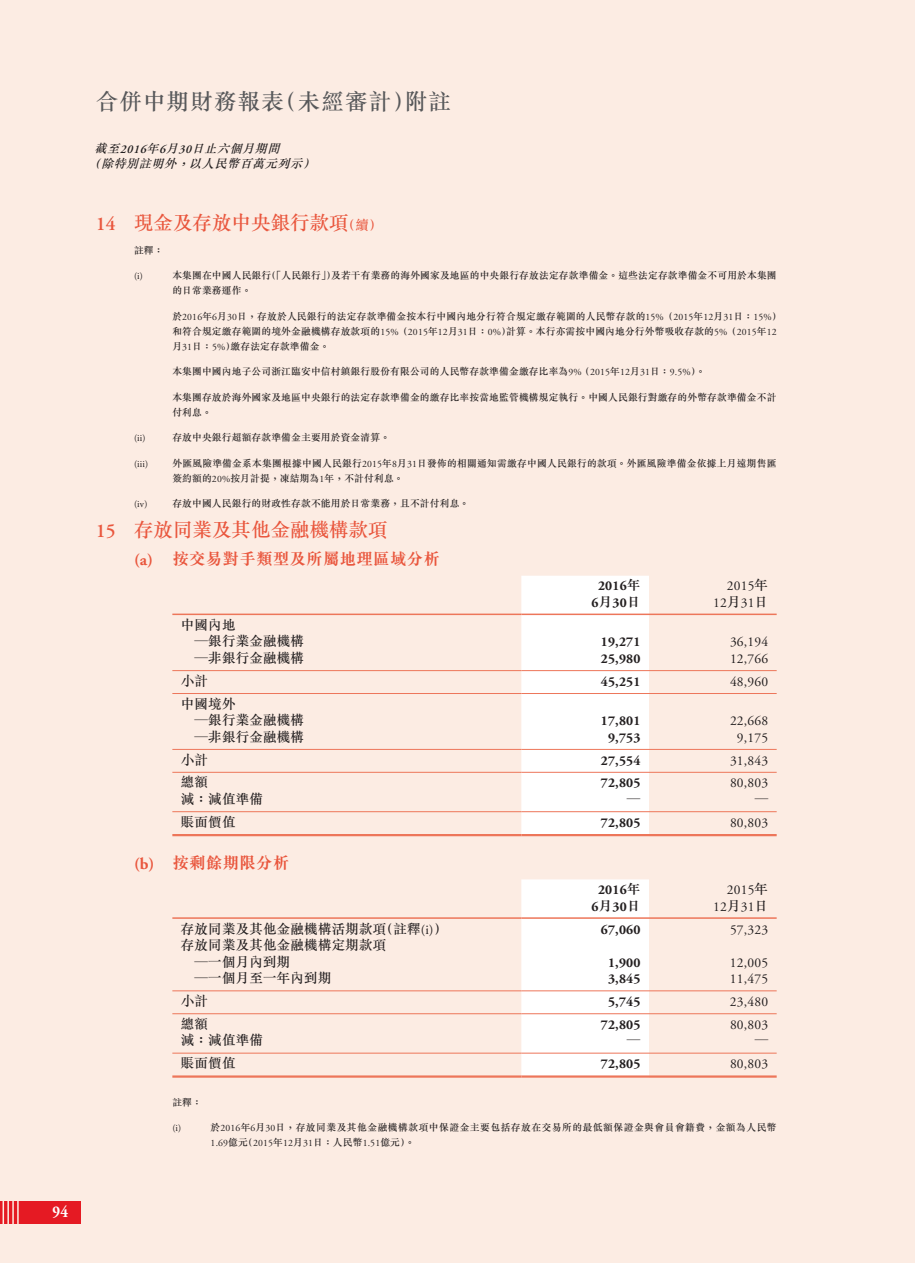
<style>
.page{position:relative;width:915px;height:1263px;background:#fff}
.page>*{position:absolute;margin:0;border:0;box-sizing:border-box;transform-origin:0 0}
.t1{font:500 22.5px "M Sung HK";letter-spacing:.05em;color:#57585a}
.t2{font:500 19.5px "M Sung HK";color:#e9563d}
.t3{font:700 16.5px "M Sung HK";letter-spacing:.015em;color:#e9563d}
.t4{font:700 16.5px "Adobe Garamond Pro";color:#fff;scale:.9 1}
.t5{font:500 13.5px/16.5px "M Sung HK";letter-spacing:.015em;color:#231f20}
.t6{font:13.5px/16.5px "Adobe Garamond Pro";letter-spacing:.015em;color:#231f20;text-align:right}
.t7{font:700 13.5px/16.5px "Adobe Garamond Pro";letter-spacing:.015em;color:#231f20;text-align:center}
.t8{font:700 13.5px "M Sung HK";color:#231f20}
.t9{font:italic 500 12px/15px "M Sung HK";color:#231f20}
.t10{font:500 9.75px/15px "M Sung HK";letter-spacing:.015em;color:#231f20}
.t11{font:500 9.75px "M Sung HK";letter-spacing:.05em;color:#231f20}
.t12{font:9.75px "Adobe Garamond Pro";letter-spacing:.015em;color:#231f20}
.s1{font-family:"Adobe Garamond Pro";font-weight:600}
.s2{font-size:13.5px}
.s3{font-family:"Adobe Garamond Pro";font-weight:400}
.s4{font-family:"Adobe Garamond Pro"}
.s5{font-family:"M Sung HK"}
.s6{font-family:"M Sung HK";font-weight:500}
</style>
<div class="page">
<div style="left:0;top:0;width:914px;height:1263px;background:#fcece3"></div>
<div style="left:0;top:1201px;width:81px;height:23px;background:#e51a23"></div>
<hr style="left:12px;top:1191px;width:2px;height:42px;background:#fcece3">
<hr style="left:3px;top:1191px;width:1px;height:42px;background:#fcece3">
<hr style="left:7px;top:1191px;width:2px;height:42px;background:#fcece3">
<hr style="left:17px;top:1191px;width:2px;height:42px;background:#fcece3">
<div style="left:521px;top:576px;width:127px;height:258px;background:#fff"></div>
<hr style="left:172px;top:614px;width:349px;height:1px;background:#ed765a">
<hr style="left:521px;top:614px;width:127px;height:1px;background:#ed765a">
<hr style="left:648px;top:614px;width:128px;height:1px;background:#ed765a">
<hr style="left:172px;top:670px;width:349px;height:1px;background:#ed765a">
<hr style="left:521px;top:670px;width:127px;height:1px;background:#ed765a">
<hr style="left:648px;top:670px;width:128px;height:1px;background:#ed765a">
<hr style="left:172px;top:693px;width:349px;height:1px;background:#ed765a">
<hr style="left:521px;top:693px;width:127px;height:1px;background:#ed765a">
<hr style="left:648px;top:693px;width:128px;height:1px;background:#ed765a">
<hr style="left:172px;top:749px;width:349px;height:1px;background:#ed765a">
<hr style="left:521px;top:749px;width:127px;height:1px;background:#ed765a">
<hr style="left:648px;top:749px;width:128px;height:1px;background:#ed765a">
<hr style="left:172px;top:772px;width:349px;height:1px;background:#ed765a">
<hr style="left:521px;top:772px;width:127px;height:1px;background:#ed765a">
<hr style="left:648px;top:772px;width:128px;height:1px;background:#ed765a">
<hr style="left:172px;top:811px;width:349px;height:1px;background:#ed765a">
<hr style="left:521px;top:811px;width:127px;height:1px;background:#ed765a">
<hr style="left:648px;top:811px;width:128px;height:1px;background:#ed765a">
<hr style="left:172px;top:834px;width:349px;height:2px;background:#ed765a">
<hr style="left:521px;top:834px;width:127px;height:2px;background:#ed765a">
<hr style="left:648px;top:834px;width:128px;height:2px;background:#ed765a">
<div style="left:521px;top:879px;width:127px;height:196px;background:#fff"></div>
<hr style="left:172px;top:917px;width:349px;height:2px;background:#ed765a">
<hr style="left:521px;top:917px;width:127px;height:2px;background:#ed765a">
<hr style="left:648px;top:917px;width:128px;height:2px;background:#ed765a">
<hr style="left:172px;top:990px;width:349px;height:1px;background:#ed765a">
<hr style="left:521px;top:990px;width:127px;height:1px;background:#ed765a">
<hr style="left:648px;top:990px;width:128px;height:1px;background:#ed765a">
<hr style="left:172px;top:1013px;width:349px;height:1px;background:#ed765a">
<hr style="left:521px;top:1013px;width:127px;height:1px;background:#ed765a">
<hr style="left:648px;top:1013px;width:128px;height:1px;background:#ed765a">
<hr style="left:172px;top:1053px;width:349px;height:1px;background:#ed765a">
<hr style="left:521px;top:1053px;width:127px;height:1px;background:#ed765a">
<hr style="left:648px;top:1053px;width:128px;height:1px;background:#ed765a">
<hr style="left:172px;top:1075px;width:349px;height:3px;background:#ed765a">
<hr style="left:521px;top:1075px;width:127px;height:3px;background:#ed765a">
<hr style="left:648px;top:1075px;width:128px;height:3px;background:#ed765a">
<h3 class="t4" style="left:52px;top:1202px;width:19px">94</h3>
<h1 class="t1" style="left:96px;top:86px;width:357px">合併中期財務報表（未經審計）附註</h1>
<p class="t9" style="left:88px;top:140px;width:232px;text-indent:6px">截至<span class="s1">2016</span>年<span class="s1">6</span>月<span class="s1">30</span>日止六個月期間<br>（除特別註明外，以人民幣百萬元列示）</p>
<h2 class="t2" style="left:96px;top:209px;width:288px"><span class="s1">14</span> 現金及存放中央銀行款項<span class="s2">（續）</span></h2>
<p class="t10" style="left:134px;top:242px;width:31px">註釋：</p>
<p class="t12" style="left:134px;top:270px;width:11px">(i)</p>
<p class="t10" style="left:172px;top:268px;width:605px">本集團在中國人民銀行（「人民銀行」）及若干有業務的海外國家及地區的中央銀行存放法定存款準備金。這些法定存款準備金不可用於本集團的日常業務運作。</p>
<p class="t10" style="left:172px;top:308px;width:610px">於<span class="s3">2016</span>年<span class="s3">6</span>月<span class="s3">30</span>日，存放於人民銀行的法定存款準備金按本行中國內地分行符合規定繳存範圍的人民幣存款的<span class="s3">15%</span> （<span class="s3">2015</span>年<span class="s3">12</span>月<span class="s3">31</span>日：<span class="s3">15%</span>）和符合規定繳存範圍的境外金融機構存放款項的<span class="s3">15%</span> （<span class="s3">2015</span>年<span class="s3">12</span>月<span class="s3">31</span>日：<span class="s3">0%</span>）計算。本行亦需按中國內地分行外幣吸收存款的<span class="s3">5%</span> （<span class="s3">2015</span>年<span class="s3">12</span>月<span class="s3">31</span>日：<span class="s3">5%</span>）繳存法定存款準備金。</p>
<p class="t10" style="left:172px;top:364px;width:534px">本集團中國內地子公司浙江臨安中信村鎮銀行股份有限公司的人民幣存款準備金繳存比率為<span class="s3">9%</span> （<span class="s3">2015</span>年<span class="s3">12</span>月<span class="s3">31</span>日：<span class="s3">9.5%</span>）。</p>
<p class="t10" style="left:172px;top:389px;width:605px">本集團存放於海外國家及地區中央銀行的法定存款準備金的繳存比率按當地監管機構規定執行。中國人民銀行對繳存的外幣存款準備金不計付利息。</p>
<p class="t12" style="left:134px;top:432px;width:13px">(ii)</p>
<p class="t10" style="left:172px;top:430px;width:219px">存放中央銀行超額存款準備金主要用於資金清算。</p>
<p class="t12" style="left:134px;top:458px;width:16px">(iii)</p>
<p class="t10" style="left:172px;top:455px;width:605px">外匯風險準備金系本集團根據中國人民銀行<span class="s3">2015</span>年<span class="s3">8</span>月<span class="s3">31</span>日發佈的相關通知需繳存中國人民銀行的款項。外匯風險準備金依據上月遠期售匯簽約額的<span class="s3">20%</span>按月計提，凍結期為<span class="s3">1</span>年，不計付利息。</p>
<p class="t12" style="left:134px;top:498px;width:15px">(iv)</p>
<p class="t10" style="left:172px;top:496px;width:298px">存放中國人民銀行的財政性存款不能用於日常業務，且不計付利息。</p>
<h2 class="t2" style="left:96px;top:516px;width:293px"><span class="s1">15</span> 存放同業及其他金融機構款項</h2>
<h3 class="t3" style="left:134px;top:547px;width:307px"><span class="s4">(a)</span> 按交易對手類型及所屬地理區域分析</h3>
<h3 class="t7" style="left:591px;top:578px;width:50px">2016<span class="s5">年<br></span>6<span class="s5">月</span>30<span class="s5">日</span></h3>
<h3 class="t6" style="left:712px;top:578px;width:57px">2015<span class="s6">年<br></span>12<span class="s6">月</span>31<span class="s6">日</span></h3>
<h3 class="t5" style="left:194px;top:616px;width:111px;text-indent:-14px">中國內地<br>—銀行業金融機構</h3>
<h3 class="t7" style="left:600px;top:634px;width:41px">19,271</h3>
<h3 class="t6" style="left:729px;top:634px;width:40px">36,194</h3>
<h3 class="t5" style="left:194px;top:649px;width:111px">—非銀行金融機構</h3>
<h3 class="t7" style="left:600px;top:651px;width:41px">25,980</h3>
<h3 class="t6" style="left:729px;top:651px;width:40px">12,766</h3>
<h3 class="t5" style="left:181px;top:672px;width:29px">小計</h3>
<h3 class="t7" style="left:600px;top:673px;width:41px">45,251</h3>
<h3 class="t6" style="left:729px;top:674px;width:40px">48,960</h3>
<h3 class="t5" style="left:194px;top:695px;width:111px;text-indent:-14px">中國境外<br>—銀行業金融機構</h3>
<h3 class="t7" style="left:600px;top:713px;width:41px">17,801</h3>
<h3 class="t6" style="left:729px;top:713px;width:40px">22,668</h3>
<h3 class="t5" style="left:194px;top:728px;width:111px">—非銀行金融機構</h3>
<h3 class="t7" style="left:608px;top:729px;width:34px">9,753</h3>
<h3 class="t6" style="left:736px;top:730px;width:33px">9,175</h3>
<h3 class="t5" style="left:181px;top:751px;width:29px">小計</h3>
<h3 class="t7" style="left:600px;top:752px;width:41px">27,554</h3>
<h3 class="t6" style="left:729px;top:752px;width:40px">31,843</h3>
<h3 class="t5" style="left:181px;top:774px;width:29px">總額</h3>
<h3 class="t7" style="left:600px;top:775px;width:41px">72,805</h3>
<h3 class="t6" style="left:729px;top:775px;width:40px">80,803</h3>
<h3 class="t5" style="left:181px;top:790px;width:84px">減：減值準備</h3>
<h3 class="t8" style="left:626px;top:789px;width:15px">—</h3>
<h3 class="t5" style="left:754px;top:790px;width:15px">—</h3>
<h3 class="t5" style="left:181px;top:813px;width:56px">賬面價值</h3>
<h3 class="t7" style="left:600px;top:814px;width:41px">72,805</h3>
<h3 class="t6" style="left:729px;top:815px;width:40px">80,803</h3>
<h3 class="t3" style="left:134px;top:851px;width:157px"><span class="s4">(b)</span> 按剩餘期限分析</h3>
<h3 class="t7" style="left:591px;top:882px;width:50px">2016<span class="s5">年<br></span>6<span class="s5">月</span>30<span class="s5">日</span></h3>
<h3 class="t6" style="left:712px;top:882px;width:57px">2015<span class="s6">年<br></span>12<span class="s6">月</span>31<span class="s6">日</span></h3>
<h3 class="t5" style="left:181px;top:920px;width:268px">存放同業及其他金融機構活期款項（註釋<span class="s3">(i)</span>）</h3>
<h3 class="t7" style="left:600px;top:921px;width:41px">67,060</h3>
<h3 class="t6" style="left:729px;top:921px;width:40px">57,323</h3>
<h3 class="t5" style="left:194px;top:936px;width:193px;text-indent:-14px">存放同業及其他金融機構定期款項—一個月內到期</h3>
<h3 class="t7" style="left:608px;top:954px;width:34px">1,900</h3>
<h3 class="t6" style="left:729px;top:954px;width:40px">12,005</h3>
<h3 class="t5" style="left:194px;top:969px;width:138px">—一個月至一年內到期</h3>
<h3 class="t7" style="left:608px;top:971px;width:34px">3,845</h3>
<h3 class="t6" style="left:729px;top:971px;width:40px">11,475</h3>
<h3 class="t5" style="left:181px;top:992px;width:29px">小計</h3>
<h3 class="t7" style="left:608px;top:994px;width:34px">5,745</h3>
<h3 class="t6" style="left:729px;top:994px;width:40px">23,480</h3>
<h3 class="t5" style="left:181px;top:1015px;width:29px">總額</h3>
<h3 class="t7" style="left:600px;top:1017px;width:41px">72,805</h3>
<h3 class="t6" style="left:729px;top:1017px;width:40px">80,803</h3>
<h3 class="t5" style="left:181px;top:1032px;width:84px">減：減值準備</h3>
<h3 class="t8" style="left:626px;top:1031px;width:15px">—</h3>
<h3 class="t5" style="left:754px;top:1032px;width:15px">—</h3>
<h3 class="t5" style="left:181px;top:1055px;width:56px">賬面價值</h3>
<h3 class="t7" style="left:600px;top:1056px;width:41px">72,805</h3>
<h3 class="t6" style="left:729px;top:1056px;width:40px">80,803</h3>
<p class="t10" style="left:172px;top:1094px;width:31px">註釋：</p>
<p class="t12" style="left:172px;top:1122px;width:11px">(i)</p>
<p class="t11" style="left:210px;top:1121px;width:567px">於<span class="s3">2016</span>年<span class="s3">6</span>月<span class="s3">30</span>日，存放同業及其他金融機構款項中保證金主要包括存放在交易所的最低額保證金與會員會籍費，金額為人民幣</p>
<p class="t12" style="left:210px;top:1137px;width:206px">1.69<span class="s6">億元（</span>2015<span class="s6">年</span>12<span class="s6">月</span>31<span class="s6">日：人民幣</span>1.51<span class="s6">億元）。</span></p>
</div>
